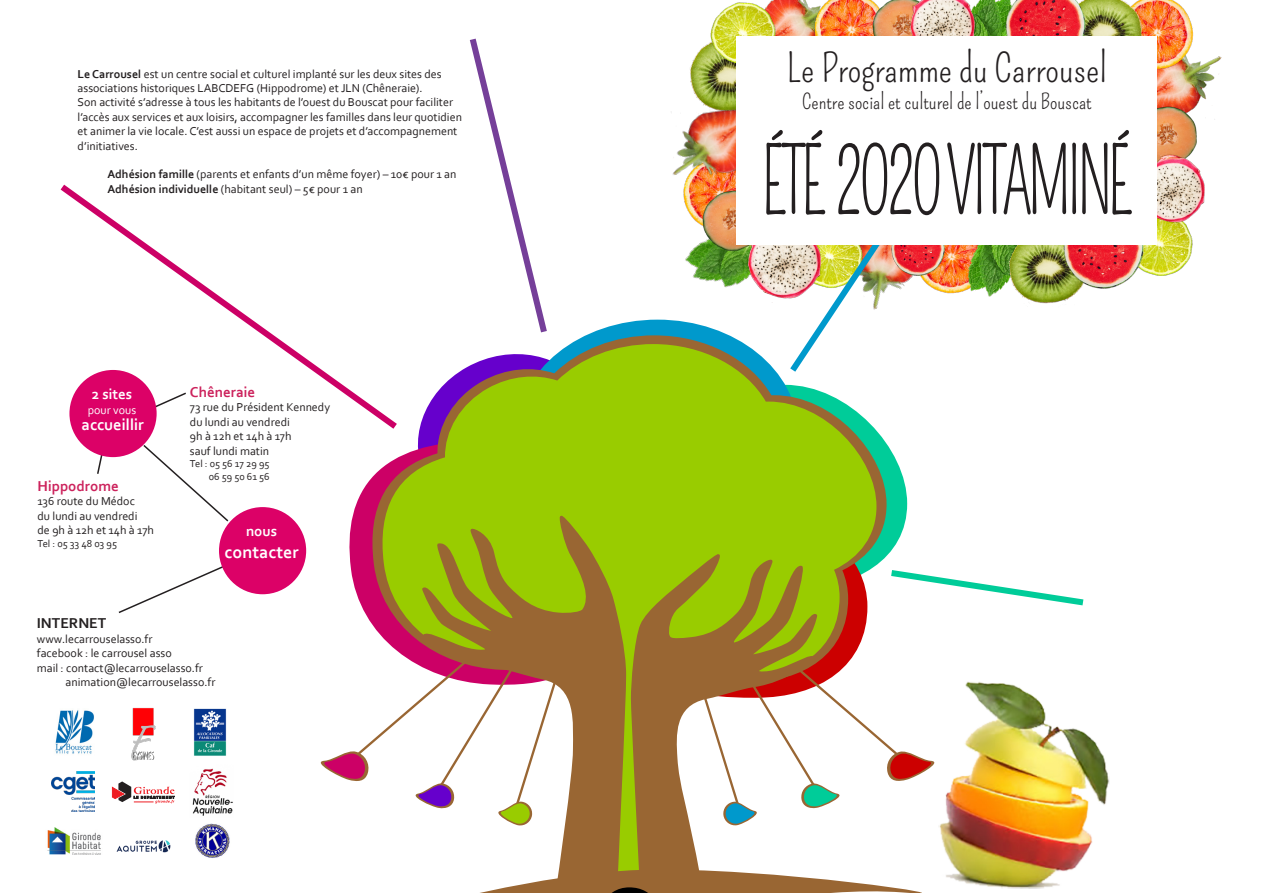
<style>
.page{position:relative;width:1263px;height:893px;background:#fff}
.page>*{position:absolute;margin:0;border:0;box-sizing:border-box;transform-origin:0 0}
.t1{font:90px "Pompiere";letter-spacing:-.075em;color:#231f20;scale:.75 1}
.t2{font:39px "Pompiere";color:#231f20}
.t3{font:21px "Pompiere";color:#231f20}
.t4{font:700 18px "Corbel";color:#fff}
.t5{font:700 16.5px "Corbel";color:#fff}
.t6{font:700 15px "Corbel";color:#cc225c}
.t7{font:700 15px "Corbel";color:#fff}
.t8{font:700 15px "Corbel";color:#231f20}
.t9{font:12px/14.4px "Corbel";color:#231f20}
.t10{font:12px "Corbel";color:#fff}
.t11{font:10.5px "Corbel";color:#231f20}
.s1{font-weight:700}
</style>
<div class="page">
<img style="left:885px;top:245px;width:24px;height:45px">
<img style="left:683px;top:184px;width:53px;height:21px">
<img style="left:685px;top:205px;width:58px;height:83px">
<img style="left:671px;top:112px;width:65px;height:72px">
<img style="left:909px;top:245px;width:51px;height:49px">
<img style="left:687px;top:44px;width:49px;height:72px">
<img style="left:698px;top:189px;width:45px;height:66px">
<img style="left:743px;top:245px;width:41px;height:58px">
<img style="left:892px;top:245px;width:52px;height:31px">
<img style="left:960px;top:245px;width:46px;height:52px">
<img style="left:1157px;top:56px;width:65px;height:49px">
<img style="left:1144px;top:229px;width:49px;height:47px">
<img style="left:1145px;top:0;width:59px;height:77px">
<img style="left:1006px;top:245px;width:74px;height:59px">
<img style="left:1157px;top:105px;width:40px;height:40px">
<img style="left:1157px;top:145px;width:48px;height:84px">
<img style="left:1063px;top:245px;width:81px;height:44px">
<img style="left:981px;top:0;width:24px;height:36px">
<img style="left:779px;top:0;width:30px;height:36px">
<img style="left:708px;top:0;width:71px;height:67px">
<img style="left:809px;top:0;width:60px;height:36px">
<img style="left:1085px;top:0;width:60px;height:36px">
<img style="left:869px;top:0;width:37px;height:36px">
<img style="left:906px;top:0;width:75px;height:36px">
<img style="left:1005px;top:0;width:80px;height:36px">
<svg style="left:60px;top:184px;width:307px;height:245px"></svg>
<img style="left:55px;top:710px;width:39px;height:44px">
<img style="left:131px;top:708px;width:25px;height:53px">
<img style="left:193px;top:708px;width:34px;height:48px">
<img style="left:51px;top:772px;width:43px;height:39px">
<svg style="left:112px;top:781px;width:63px;height:22px"></svg>
<img style="left:47px;top:828px;width:54px;height:27px">
<img style="left:192px;top:768px;width:41px;height:48px">
<img style="left:116px;top:840px;width:55px;height:13px">
<img style="left:195px;top:823px;width:35px;height:35px">
<svg style="left:469px;top:38px;width:141px;height:297px"></svg>
<svg style="left:349px;top:484px;width:18px;height:132px;fill:#c06"></svg>
<svg style="left:886px;top:443px;width:21px;height:72px;fill:#0c9"></svg>
<div style="left:517px;top:320px;width:281px;height:225px;background:#09c;border-radius:50%"></div>
<svg style="left:886px;top:515px;width:198px;height:266px"></svg>
<svg style="left:320px;top:745px;width:47px;height:36px"></svg>
<svg style="left:367px;top:335px;width:519px;height:440px"></svg>
<svg style="left:377px;top:344px;width:499px;height:518px;fill:#9c0"></svg>
<svg style="left:423px;top:512px;width:204px;height:350px"></svg>
<svg style="left:630px;top:550px;width:186px;height:312px"></svg>
<svg style="left:480px;top:862px;width:441px;height:31px"></svg>
<div style="left:258px;top:813px;width:153px;height:80px;background:#fff"></div>
<svg style="left:153px;top:391px;width:35px;height:18px"></svg>
<svg style="left:143px;top:445px;width:86px;height:77px"></svg>
<svg style="left:97px;top:454px;width:9px;height:20px"></svg>
<svg style="left:118px;top:565px;width:108px;height:49px"></svg>
<div style="left:69px;top:370px;width:88px;height:87px;background:#dc0167;border-radius:50%"></div>
<div style="left:219px;top:507px;width:87px;height:87px;background:#dc0167;border-radius:50%"></div>
<img style="left:784px;top:245px;width:101px;height:133px">
<div style="left:978px;top:617px;width:160px;height:126px;background:#fff"></div>
<img style="left:921px;top:644px;width:189px;height:249px">
<div style="left:737px;top:36px;width:420px;height:209px;background:#fff"></div>
<p class="t9" style="left:78px;top:66px;width:366px"><span class="s1">Le Carrousel</span> est un centre social et culturel implanté sur les deux sites des associations historiques LABCDEFG (Hippodrome) et JLN (Chêneraie).</p>
<p class="t9" style="left:78px;top:95px;width:386px">Son activité s’adresse à tous les habitants de l’ouest du Bouscat pour faciliter l’accès aux services et aux loisirs, accompagner les familles dans leur quotidien et animer la vie locale. C’est aussi un espace de projets et d’accompagnement d’initiatives.</p>
<p class="t9" style="left:107px;top:167px;width:351px"><span class="s1">Adhésion famille</span> (parents et enfants d’un même foyer) – 10€ pour 1 an</p>
<p class="t9" style="left:107px;top:181px;width:257px"><span class="s1">Adhésion individuelle</span> (habitant seul) – 5€ pour 1 an</p>
<p class="t7" style="left:92px;top:385px;width:42px">2 sites</p>
<p class="t10" style="left:88px;top:402px;width:50px">pour vous</p>
<p class="t5" style="left:81px;top:414px;width:64px">accueillir</p>
<p class="t6" style="left:38px;top:477px;width:83px">Hippodrome</p>
<p class="t9" style="left:38px;top:494px;width:99px">136 route du Médoc</p>
<p class="t9" style="left:38px;top:508px;width:101px">du lundi au vendredi</p>
<p class="t9" style="left:38px;top:523px;width:118px">de 9h à 12h et 14h à 17h</p>
<p class="t11" style="left:38px;top:537px;width:81px">Tel : 05 33 48 03 95</p>
<p class="t6" style="left:190px;top:383px;width:67px">Chêneraie</p>
<p class="t9" style="left:190px;top:400px;width:142px">73 rue du Président Kennedy</p>
<p class="t9" style="left:190px;top:414px;width:101px">du lundi au vendredi</p>
<p class="t9" style="left:190px;top:429px;width:103px">9h à 12h et 14h à 17h</p>
<p class="t9" style="left:190px;top:443px;width:81px">sauf lundi matin</p>
<p class="t11" style="left:190px;top:457px;width:81px">Tel : 05 56 17 29 95</p>
<p class="t11" style="left:209px;top:470px;width:62px">06 59 50 61 56</p>
<p class="t7" style="left:246px;top:522px;width:33px">nous</p>
<p class="t4" style="left:224px;top:541px;width:76px">contacter</p>
<p class="t8" style="left:37px;top:614px;width:71px">INTERNET</p>
<p class="t9" style="left:37px;top:631px;width:117px">www.lecarrouselasso.fr</p>
<p class="t9" style="left:37px;top:646px;width:136px">facebook : le carrousel asso</p>
<p class="t9" style="left:37px;top:660px;width:168px">mail : contact@lecarrouselasso.fr</p>
<p class="t9" style="left:66px;top:675px;width:151px">animation@lecarrouselasso.fr</p>
<p class="t2" style="left:787px;top:46px;width:322px">Le Programme du Carrousel</p>
<p class="t3" style="left:802px;top:89px;width:291px">Centre social et culturel de l’ouest du Bouscat</p>
<p class="t1" style="left:761px;top:130px;width:496px">ÉTÉ 2020 VITAMINÉ</p>
</div>
